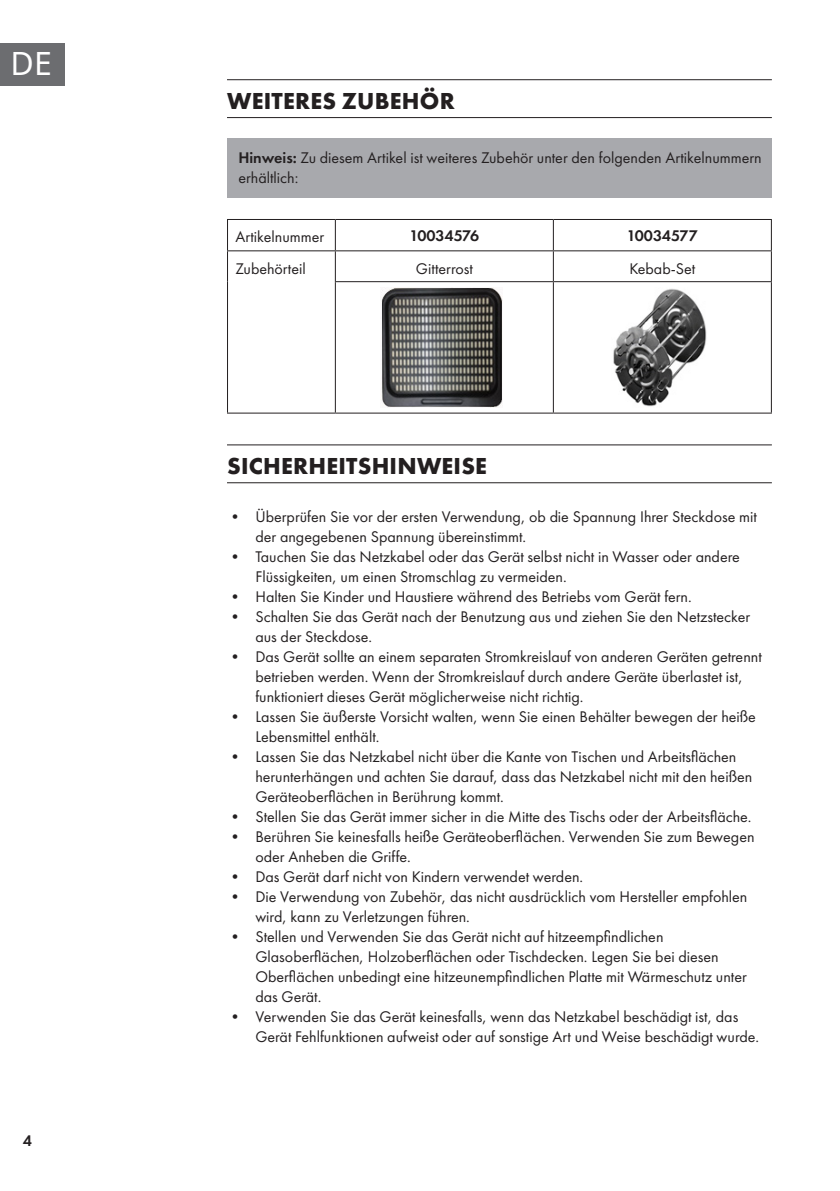
<style>
.page{position:relative;width:840px;height:1191px;background:#fff}
.page>*{position:absolute;margin:0;border:0;box-sizing:border-box;transform-origin:0 0}
.t1{font:32px "Noto Sans";color:#fff}
.Super_Headline{font:700 24px "Futura PTW08";letter-spacing:.01em;color:#231f20}
.Super_Headline_Inhal{font:700 24px "Futura PTW08";letter-spacing:.01em;color:#231f20}
.Base_Text_HINWEIS_gr{font:16px/20px "Futura PTW08";color:#231f20}
.Base_Text{font:16px "Futura PTW08";color:#231f20}
.Language_Flag{font:600 16px "Futura PTW08";letter-spacing:-.01em;color:#231f20}
.s1{font-weight:600}
</style>
<div class="page">
<div style="left:0;top:43px;width:65px;height:42px;background:#6c6d70"></div>
<hr style="left:227px;top:79px;width:544px;height:1px;background:#231f20">
<hr style="left:227px;top:117px;width:544px;height:1px;background:#231f20">
<div style="left:227px;top:139px;width:544px;height:59px;background:#a8a9ad"></div>
<hr style="left:227px;top:444px;width:544px;height:1px;background:#231f20">
<hr style="left:227px;top:482px;width:544px;height:1px;background:#231f20">
<hr style="left:227px;top:219px;width:108px;height:1px;background:#231f20">
<hr style="left:227px;top:220px;width:1px;height:30px;background:#231f20">
<hr style="left:335px;top:219px;width:218px;height:1px;background:#231f20">
<hr style="left:334px;top:220px;width:1px;height:30px;background:#231f20">
<hr style="left:553px;top:219px;width:218px;height:1px;background:#231f20">
<hr style="left:552px;top:220px;width:1px;height:30px;background:#231f20">
<hr style="left:770px;top:220px;width:1px;height:30px;background:#231f20">
<hr style="left:227px;top:250px;width:108px;height:1px;background:#231f20">
<hr style="left:227px;top:251px;width:1px;height:31px;background:#231f20">
<hr style="left:335px;top:250px;width:218px;height:1px;background:#231f20">
<hr style="left:334px;top:251px;width:1px;height:30px;background:#231f20">
<hr style="left:553px;top:250px;width:218px;height:1px;background:#231f20">
<hr style="left:552px;top:251px;width:1px;height:30px;background:#231f20">
<hr style="left:770px;top:251px;width:1px;height:30px;background:#231f20">
<hr style="left:227px;top:282px;width:1px;height:130px;background:#231f20">
<hr style="left:334px;top:281px;width:219px;height:1px;background:#231f20">
<hr style="left:334px;top:282px;width:1px;height:130px;background:#231f20">
<hr style="left:553px;top:281px;width:218px;height:1px;background:#231f20">
<hr style="left:552px;top:282px;width:1px;height:130px;background:#231f20">
<hr style="left:770px;top:282px;width:1px;height:130px;background:#231f20">
<hr style="left:227px;top:412px;width:108px;height:1px;background:#231f20">
<hr style="left:335px;top:412px;width:218px;height:1px;background:#231f20">
<hr style="left:553px;top:412px;width:218px;height:1px;background:#231f20">
<img style="left:381px;top:287px;width:121px;height:120px">
<img style="left:613px;top:288px;width:94px;height:119px">
<h1 class="t1" style="left:11px;top:42px;width:43px">DE</h1>
<p class="Language_Flag" style="left:23px;top:1130px;width:11px">4</p>
<p class="Super_Headline_Inhal" style="left:227px;top:85px;width:229px">WEITERES ZUBEHÖR</p>
<p class="Base_Text_HINWEIS_gr" style="left:238px;top:147px;width:524px"><span class="s1">Hinweis:</span> Zu diesem Artikel ist weiteres Zubehör unter den folgenden Artikelnummern erhältlich:</p>
<p class="Base_Text" style="left:235px;top:227px;width:90px">Artikelnummer</p>
<p class="Language_Flag" style="left:409px;top:225px;width:71px">10034576</p>
<p class="Language_Flag" style="left:626px;top:225px;width:72px">10034577</p>
<p class="Base_Text" style="left:235px;top:259px;width:72px">Zubehörteil</p>
<p class="Base_Text" style="left:415px;top:259px;width:58px">Gitterrost</p>
<p class="Base_Text" style="left:629px;top:259px;width:67px">Kebab-Set</p>
<p class="Super_Headline" style="left:227px;top:450px;width:261px">SICHERHEITSHINWEISE</p>
<p class="Base_Text_HINWEIS_gr" style="left:255px;top:507px;width:502px;text-indent:-28px">• Überprüfen Sie vor der ersten Verwendung, ob die Spannung Ihrer Steckdose mit der angegebenen Spannung übereinstimmt.</p>
<p class="Base_Text_HINWEIS_gr" style="left:255px;top:547px;width:485px;text-indent:-28px">• Tauchen Sie das Netzkabel oder das Gerät selbst nicht in Wasser oder andere<br>Flüssigkeiten, um einen Stromschlag zu vermeiden.</p>
<p class="Base_Text_HINWEIS_gr" style="left:227px;top:587px;width:466px">• Halten Sie Kinder und Haustiere während des Betriebs vom Gerät fern.</p>
<p class="Base_Text_HINWEIS_gr" style="left:255px;top:607px;width:496px;text-indent:-28px">• Schalten Sie das Gerät nach der Benutzung aus und ziehen Sie den Netzstecker aus der Steckdose.</p>
<p class="Base_Text_HINWEIS_gr" style="left:255px;top:647px;width:507px;text-indent:-28px">• Das Gerät sollte an einem separaten Stromkreislauf von anderen Geräten getrennt betrieben werden. Wenn der Stromkreislauf durch andere Geräte überlastet ist, funktioniert dieses Gerät möglicherweise nicht richtig.</p>
<p class="Base_Text_HINWEIS_gr" style="left:255px;top:707px;width:502px;text-indent:-28px">• Lassen Sie äußerste Vorsicht walten, wenn Sie einen Behälter bewegen der heiße<br>Lebensmittel enthält.</p>
<p class="Base_Text_HINWEIS_gr" style="left:255px;top:747px;width:498px;text-indent:-28px">• Lassen Sie das Netzkabel nicht über die Kante von Tischen und Arbeitsflächen herunterhängen und achten Sie darauf, dass das Netzkabel nicht mit den heißen<br>Geräteoberflächen in Berührung kommt.</p>
<p class="Base_Text_HINWEIS_gr" style="left:227px;top:807px;width:525px">• Stellen Sie das Gerät immer sicher in die Mitte des Tischs oder der Arbeitsfläche.</p>
<p class="Base_Text_HINWEIS_gr" style="left:255px;top:827px;width:500px;text-indent:-28px">• Berühren Sie keinesfalls heiße Geräteoberflächen. Verwenden Sie zum Bewegen oder Anheben die Griffe.</p>
<p class="Base_Text_HINWEIS_gr" style="left:227px;top:867px;width:357px">• Das Gerät darf nicht von Kindern verwendet werden.</p>
<p class="Base_Text_HINWEIS_gr" style="left:255px;top:887px;width:493px;text-indent:-28px">• Die Verwendung von Zubehör, das nicht ausdrücklich vom Hersteller empfohlen wird, kann zu Verletzungen führen.</p>
<p class="Base_Text_HINWEIS_gr" style="left:255px;top:927px;width:492px;text-indent:-28px">• Stellen und Verwenden Sie das Gerät nicht auf hitzeempfindlichen Glasoberflächen, Holzoberflächen oder Tischdecken. Legen Sie bei diesen Oberflächen unbedingt eine hitzeunempfindlichen Platte mit Wärmeschutz unter das Gerät.</p>
<p class="Base_Text_HINWEIS_gr" style="left:255px;top:1007px;width:505px;text-indent:-28px">• Verwenden Sie das Gerät keinesfalls, wenn das Netzkabel beschädigt ist, das<br>Gerät Fehlfunktionen aufweist oder auf sonstige Art und Weise beschädigt wurde.</p>
</div>
